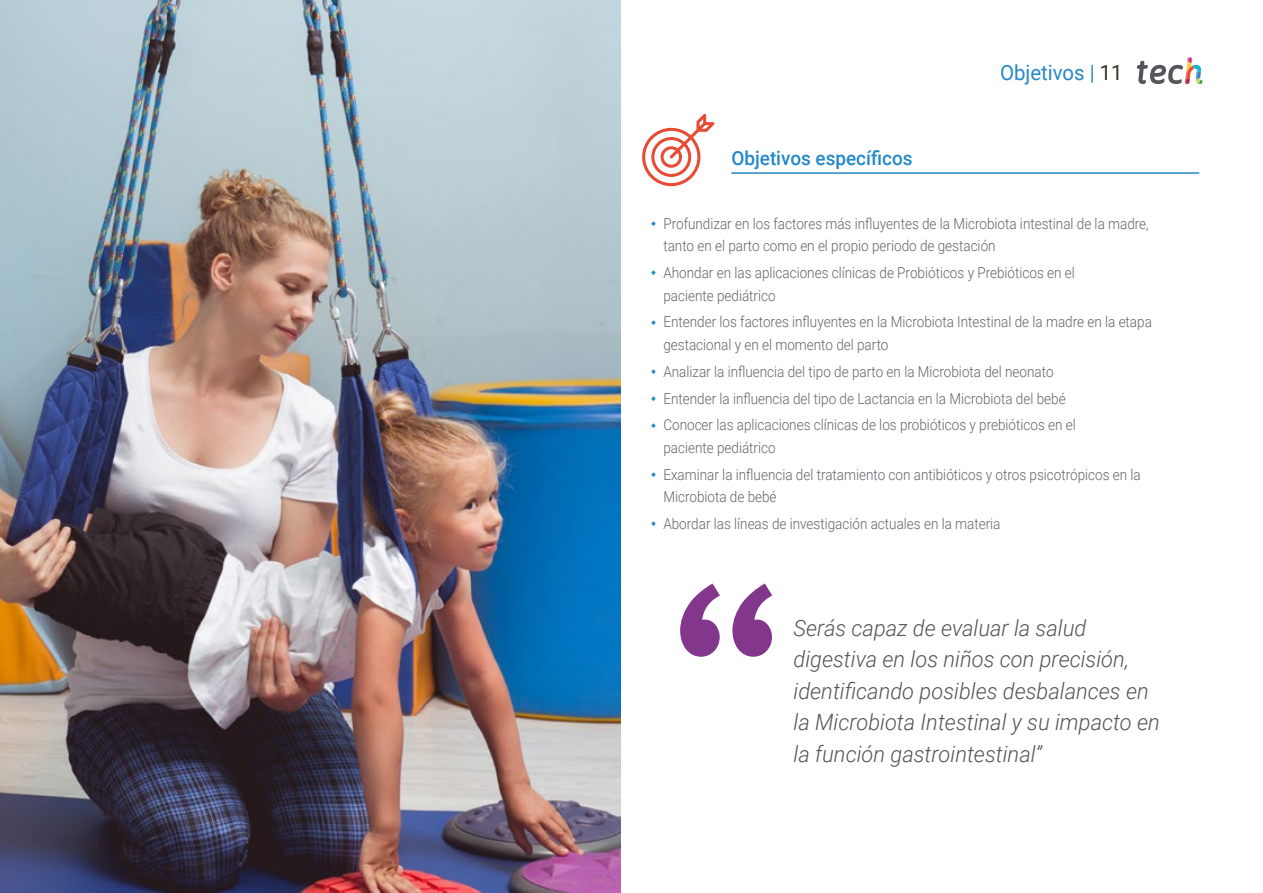
<style>
.page{position:relative;width:1263px;height:893px;background:#fff}
.page>*{position:absolute;margin:0;border:0;box-sizing:border-box;transform-origin:0 0}
.t1{font:italic 300 22.5px/31.5px "Roboto";color:#52555b}
.t2{font:21px "Roboto";color:#2488c9}
.t3{font:500 19.5px "Roboto";color:#2488c9}
.t4{font:300 15px/26.7px "Roboto";color:#61646a;scale:.9 1}
.s1{color:#2287c9}
.s2{color:#312e20}
</style>
<div class="page">
<img style="left:0;top:0;width:621px;height:893px">
<svg style="left:642px;top:114px;width:72px;height:72px"></svg>
<hr style="left:731px;top:173px;width:468px;height:1px;background:#2488c9">
<svg style="left:1137px;top:57px;width:65px;height:27px"></svg>
<svg style="left:680px;top:583px;width:92px;height:74px"></svg>
<h3 class="t3" style="left:731px;top:144px;width:183px">Objetivos específicos</h3>
<h2 class="t2" style="left:1000px;top:57px;width:124px">Objetivos <span class="s1">|</span> <span class="s2">11</span></h2>
<p class="t4" style="left:663px;top:212px;width:541px;line-height:22.5px">Profundizar en los factores más influyentes de la Microbiota intestinal de la madre, tanto en el parto como en el propio periodo de gestación</p>
<p class="t4" style="left:663px;top:261px;width:459px;line-height:22.5px">Ahondar en las aplicaciones clínicas de Probióticos y Prebióticos en el paciente pediátrico</p>
<p class="t4" style="left:663px;top:310px;width:544px;line-height:22.5px">Entender los factores influyentes en la Microbiota Intestinal de la madre en la etapa gestacional y en el momento del parto</p>
<p class="t4" style="left:663px;top:357px;width:460px">Analizar la influencia del tipo de parto en la Microbiota del neonato<br>Entender la influencia del tipo de Lactancia en la Microbiota del bebé<br>Conocer las aplicaciones clínicas de los probióticos y prebióticos en el</p>
<p class="t4" style="left:663px;top:433px;width:532px">paciente pediátrico<br>Examinar la influencia del tratamiento con antibióticos y otros psicotrópicos en la</p>
<p class="t4" style="left:663px;top:483px;width:376px">Microbiota de bebé<br>Abordar las líneas de investigación actuales en la materia</p>
<h1 class="t1" style="left:793px;top:611px;width:368px">Serás capaz de evaluar la salud digestiva en los niños con precisión, identificando posibles desbalances en la Microbiota Intestinal y su impacto en la función gastrointestinal”</h1>
</div>
